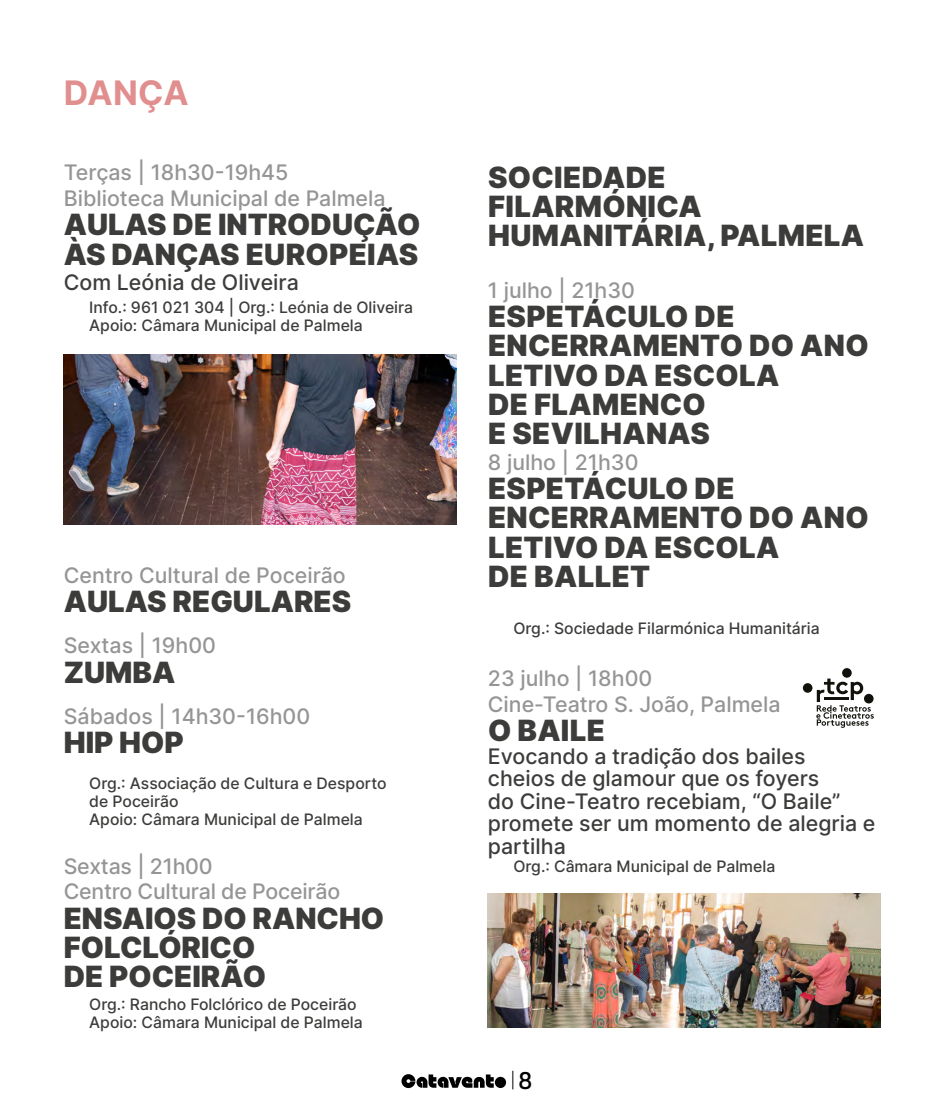
<style>
.page{position:relative;width:944px;height:1117px;background:#fff}
.page>*{position:absolute;margin:0;border:0;box-sizing:border-box;transform-origin:0 0}
.t1{font:700 33.75px "Inter";letter-spacing:.005em;color:#e18e8e}
.t2{font:900 29.25px/29.2px "Inter";letter-spacing:.01em;color:#3c3c3b}
.t3{font:24.75px "Bebas Neue";color:#000}
.t4{font:500 21.38px/25.7px "Inter";color:#969595}
.t5{font:500 21.38px/22.5px "Inter";color:#3c3c3b}
.t6{font:500 15.75px/18px "Inter";color:#3c3c3b}
.s1{font-family:"Apex New";font-weight:500;font-size:22.5px}
</style>
<div class="page">
<img style="left:64px;top:354px;width:392px;height:171px">
<img style="left:488px;top:893px;width:392px;height:134px">
<div style="left:842px;top:668px;width:10px;height:9px;background:#12110b;border-radius:50%"></div>
<div style="left:803px;top:683px;width:9px;height:9px;background:#12110b;border-radius:50%"></div>
<svg style="left:816px;top:678px;width:58px;height:49px"></svg>
<svg style="left:401px;top:1074px;width:105px;height:13px"></svg>
<h1 class="t1" style="left:64px;top:68px;width:126px">DANÇA</h1>
<h3 class="t4" style="left:64px;top:159px;width:323px">Terças | 18h30-19h45<br>Biblioteca Municipal de Palmela</h3>
<h2 class="t2" style="left:64px;top:209px;width:358px">AULAS DE INTRODUÇÃO<br>ÀS DANÇAS EUROPEIAS</h2>
<h3 class="t5" style="left:64px;top:270px;width:237px">Com Leónia de Oliveira</h3>
<p class="t6" style="left:89px;top:297px;width:325px">Info.: 961 021 304 | Org.: Leónia de Oliveira<br>Apoio: Câmara Municipal de Palmela</p>
<h3 class="t4" style="left:64px;top:561px;width:284px">Centro Cultural de Poceirão</h3>
<h2 class="t2" style="left:64px;top:586px;width:289px">AULAS REGULARES</h2>
<h3 class="t4" style="left:64px;top:632px;width:154px">Sextas | 19h00</h3>
<h2 class="t2" style="left:64px;top:656px;width:113px">ZUMBA</h2>
<h3 class="t4" style="left:64px;top:702px;width:248px">Sábados | 14h30-16h00</h3>
<h2 class="t2" style="left:64px;top:727px;width:121px">HIP HOP</h2>
<p class="t6" style="left:89px;top:774px;width:299px">Org.: Associação de Cultura e Desporto de Poceirão<br>Apoio: Câmara Municipal de Palmela</p>
<h3 class="t4" style="left:64px;top:852px;width:278px">Sextas | 21h00<br>Centro Cultural de Poceirão</h3>
<h2 class="t2" style="left:64px;top:902px;width:322px">ENSAIOS DO RANCHO<br>FOLCLÓRICO<br>DE POCEIRÃO</h2>
<p class="t6" style="left:89px;top:994px;width:275px">Org.: Rancho Folclórico de Poceirão<br>Apoio: Câmara Municipal de Palmela</p>
<h2 class="t2" style="left:488px;top:162px;width:378px">SOCIEDADE<br>FILARMÓNICA<br>HUMANITÁRIA, PALMELA</h2>
<h3 class="t4" style="left:488px;top:277px;width:149px">1 julho | 21h30</h3>
<h2 class="t2" style="left:488px;top:301px;width:382px">ESPETÁCULO DE<br>ENCERRAMENTO DO ANO<br>LETIVO DA ESCOLA<br>DE FLAMENCO<br>E SEVILHANAS</h2>
<h3 class="t4" style="left:488px;top:448px;width:152px">8 julho | 21h30</h3>
<h2 class="t2" style="left:488px;top:473px;width:382px">ESPETÁCULO DE<br>ENCERRAMENTO DO ANO<br>LETIVO DA ESCOLA<br>DE BALLET</h2>
<p class="t6" style="left:513px;top:619px;width:308px">Org.: Sociedade Filarmónica Humanitária</p>
<h3 class="t4" style="left:488px;top:665px;width:294px">23 julho | 18h00<br>Cine-Teatro S. João, Palmela</h3>
<h2 class="t2" style="left:488px;top:715px;width:118px">O BAILE</h2>
<h3 class="t5" style="left:488px;top:744px;width:389px">Evocando a tradição dos bailes cheios de glamour que os foyers<br>do Cine-Teatro recebiam, “O Baile” promete ser um momento de alegria e partilha</h3>
<p class="t6" style="left:513px;top:856px;width:263px">Org.: Câmara Municipal de Palmela</p>
<h3 class="t3" style="left:510px;top:1066px;width:24px">|<span class="s1">8</span></h3>
</div>
